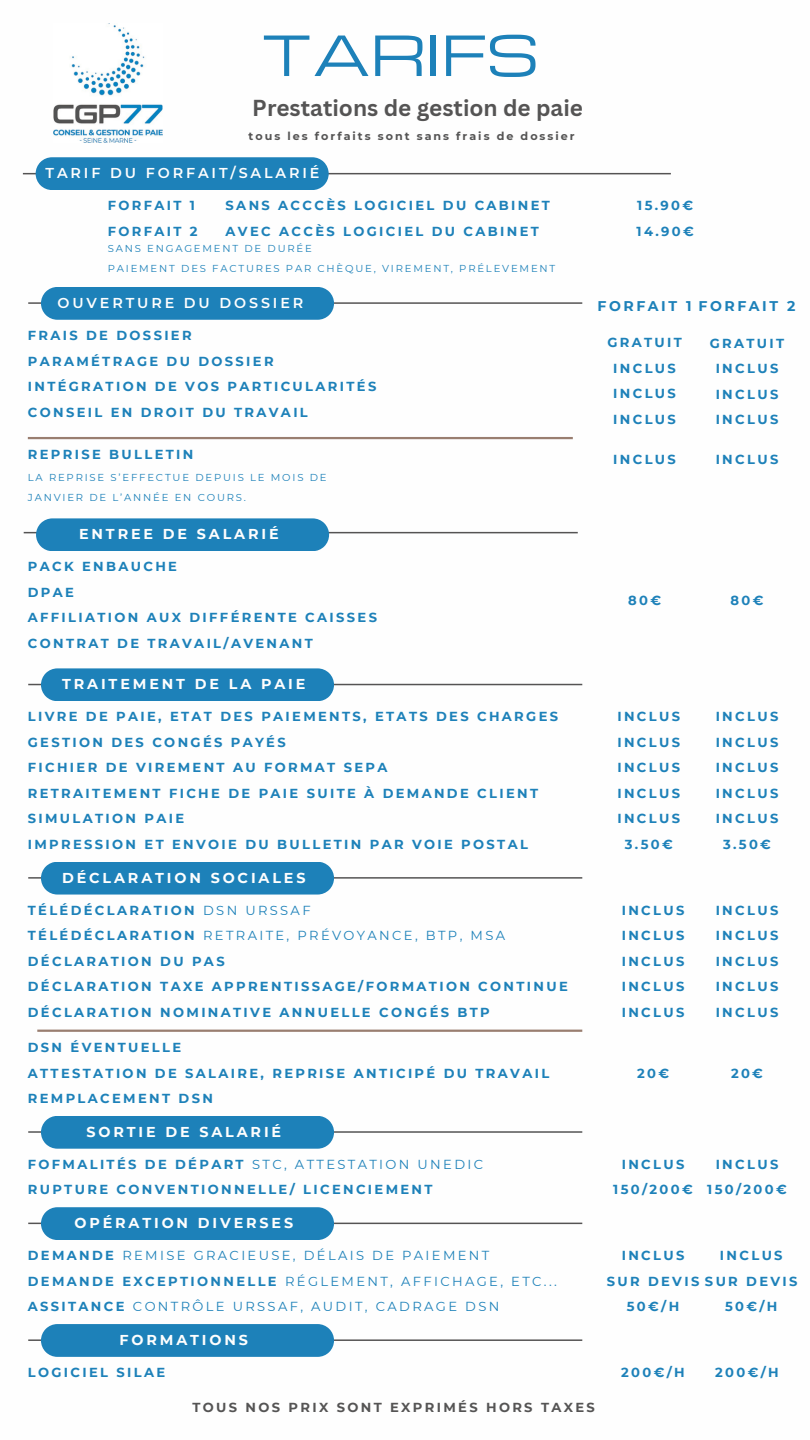
<style>
.page{position:relative;width:810px;height:1440px;background:#fff}
.page>*{position:absolute;margin:0;border:0;box-sizing:border-box;transform-origin:0 0}
.t1{font:54px "Michroma";color:#1d81b9}
.t2{font:700 22.5px "Canva Sans";color:#555454}
.t3{font:700 14.3px "Montserrat";letter-spacing:.2em;color:#fefefe}
.t4{font:600 14.3px "Montserrat";letter-spacing:.2em;color:#fefefe}
.t5{font:700 14.1px "Montserrat";letter-spacing:.18em;color:#1d81b9}
.t6{font:700 13.1px/25.5px "Montserrat";letter-spacing:.18em;color:#1d81b9}
.t7{font:13.1px/25.5px "Montserrat";letter-spacing:.18em;color:#1d81b9}
.t8{font:700 13.1px "Montserrat";letter-spacing:.18em;color:#555454}
.t9{font:700 11.1px "Montserrat";letter-spacing:.18em;color:#555454}
.t10{font:10.1px/19.5px "Montserrat";letter-spacing:.18em;color:#1d81b9}
.s1{font-weight:400}
.s2{font-weight:700}
</style>
<div class="page">
<hr style="left:23px;top:173px;width:648px;height:1px;background:#555454">
<div style="left:36px;top:157px;width:293px;height:33px;background:#1d81b9"></div>
<hr style="left:28px;top:302px;width:554px;height:2px;background:#555454">
<div style="left:41px;top:287px;width:293px;height:33px;background:#1d81b9"></div>
<hr style="left:28px;top:437px;width:545px;height:2px;background:#997e70">
<hr style="left:24px;top:532px;width:554px;height:1px;background:#555454">
<div style="left:36px;top:518px;width:293px;height:33px;background:#1d81b9"></div>
<hr style="left:28px;top:684px;width:554px;height:1px;background:#555454">
<div style="left:41px;top:668px;width:293px;height:33px;background:#1d81b9"></div>
<hr style="left:28px;top:877px;width:554px;height:2px;background:#555454">
<div style="left:41px;top:862px;width:293px;height:33px;background:#1d81b9"></div>
<hr style="left:37px;top:1030px;width:545px;height:2px;background:#997e70">
<hr style="left:28px;top:1131px;width:554px;height:2px;background:#555454">
<div style="left:41px;top:1116px;width:293px;height:33px;background:#1d81b9"></div>
<hr style="left:28px;top:1223px;width:554px;height:1px;background:#555454">
<div style="left:41px;top:1207px;width:293px;height:33px;background:#1d81b9"></div>
<hr style="left:28px;top:1339px;width:554px;height:2px;background:#555454">
<svg style="left:41px;top:1324px;width:293px;height:33px;background:#2384bb"></svg>
<img style="left:53px;top:23px;width:110px;height:120px">
<h3 class="t1" style="left:261px;top:14px;width:280px">TARIFS</h3>
<h5 class="t2" style="left:252px;top:92px;width:332px">Prestations de gestion de paie</h5>
<h3 class="t9" style="left:249px;top:129px;width:328px">tous les forfaits sont sans frais de dossier</h3>
<h1 class="t4" style="left:46px;top:164px;width:275px">TARIF DU FORFAIT/SALARIÉ</h1>
<p class="t6" style="left:108px;top:193px;width:91px">FORFAIT 1<br>FORFAIT 2</p>
<h3 class="t6" style="left:226px;top:193px;width:326px">SANS ACCCÈS LOGICIEL DU CABINET<br>AVEC ACCÈS LOGICIEL DU CABINET</h3>
<p class="t6" style="left:637px;top:193px;width:59px">15.90€<br>14.90€</p>
<h3 class="t10" style="left:108px;top:239px;width:449px">SANS ENGAGEMENT DE DURÉE<br>PAIEMENT DES FACTURES PAR CHÈQUE, VIREMENT, PRÉLEVEMENT</h3>
<h2 class="t4" style="left:58px;top:294px;width:247px">OUVERTURE DU DOSSIER</h2>
<h5 class="t6" style="left:28px;top:323px;width:350px">FRAIS DE DOSSIER<br>PARAMÉTRAGE DU DOSSIER<br>INTÉGRATION DE VOS PARTICULARITÉS<br>CONSEIL EN DROIT DU TRAVAIL</h5>
<h3 class="t6" style="left:28px;top:442px;width:167px">REPRISE BULLETIN</h3>
<h3 class="t10" style="left:28px;top:468px;width:300px">LA REPRISE S’EFFECTUE DEPUIS LE MOIS DE<br>JANVIER DE L’ANNÉE EN COURS.</h3>
<p class="t3" style="left:79px;top:525px;width:201px">ENTREE DE SALARIÉ</p>
<h3 class="t6" style="left:28px;top:554px;width:351px">PACK ENBAUCHE<br>DPAE<br>AFFILIATION AUX DIFFÉRENTE CAISSES<br>CONTRAT DE TRAVAIL/AVENANT</h3>
<p class="t3" style="left:62px;top:675px;width:245px">TRAITEMENT DE LA PAIE</p>
<h3 class="t5" style="left:598px;top:298px;width:96px">FORFAIT 1</h3>
<h3 class="t5" style="left:699px;top:298px;width:98px">FORFAIT 2</h3>
<h3 class="t6" style="left:607px;top:330px;width:76px;text-align:center">GRATUIT<br>INCLUS<br>INCLUS<br>INCLUS</h3>
<p class="t6" style="left:710px;top:330px;width:76px;text-align:center">GRATUIT<br>INCLUS<br>INCLUS<br>INCLUS</p>
<h3 class="t6" style="left:613px;top:447px;width:64px">INCLUS</h3>
<h3 class="t6" style="left:716px;top:447px;width:64px">INCLUS</h3>
<h3 class="t6" style="left:628px;top:587px;width:34px">80€</h3>
<h3 class="t6" style="left:731px;top:587px;width:34px">80€</h3>
<p class="t6" style="left:28px;top:704px;width:532px">LIVRE DE PAIE, ETAT DES PAIEMENTS, ETATS DES CHARGES GESTION DES CONGÉS PAYÉS<br>FICHIER DE VIREMENT AU FORMAT SEPA<br>RETRAITEMENT FICHE DE PAIE SUITE À DEMANDE CLIENT SIMULATION PAIE<br>IMPRESSION ET ENVOIE DU BULLETIN PAR VOIE POSTAL</p>
<h3 class="t6" style="left:617px;top:704px;width:64px;text-align:center">INCLUS<br>INCLUS<br>INCLUS<br>INCLUS<br>INCLUS<br>3.50€</h3>
<h3 class="t6" style="left:716px;top:704px;width:64px;text-align:center">INCLUS<br>INCLUS<br>INCLUS<br>INCLUS<br>INCLUS<br>3.50€</h3>
<h3 class="t3" style="left:62px;top:869px;width:245px">DÉCLARATION SOCIALES</h3>
<h3 class="t6" style="left:28px;top:897px;width:542px">TÉLÉDÉCLARATION <span class="s1">DSN URSSAF<br></span>TÉLÉDÉCLARATION <span class="s1">RETRAITE, PRÉVOYANCE, BTP, MSA </span>DÉCLARATION DU PAS<br>DÉCLARATION TAXE APPRENTISSAGE/FORMATION CONTINUE DÉCLARATION NOMINATIVE ANNUELLE CONGÉS BTP</h3>
<p class="t6" style="left:622px;top:897px;width:64px;text-align:justify">INCLUS INCLUS INCLUS INCLUS INCLUS</p>
<h4 class="t6" style="left:28px;top:1035px;width:523px">DSN ÉVENTUELLE<br>ATTESTATION DE SALAIRE, REPRISE ANTICIPÉ DU TRAVAIL<br>REMPLACEMENT DSN</h4>
<p class="t6" style="left:716px;top:897px;width:64px;text-align:justify">INCLUS INCLUS INCLUS INCLUS INCLUS</p>
<h3 class="t6" style="left:637px;top:1060px;width:33px">20€</h3>
<h3 class="t6" style="left:731px;top:1060px;width:33px">20€</h3>
<p class="t3" style="left:86px;top:1123px;width:196px">SORTIE DE SALARIÉ</p>
<p class="t6" style="left:28px;top:1152px;width:457px">FOFMALITÉS DE DÉPART <span class="s1">STC, ATTESTATION UNEDIC<br></span>RUPTURE CONVENTIONNELLE/ LICENCIEMENT</p>
<h4 class="t6" style="left:613px;top:1152px;width:81px;text-align:center">INCLUS<br>150/200€</h4>
<h3 class="t6" style="left:707px;top:1152px;width:81px;text-align:center">INCLUS<br>150/200€</h3>
<h3 class="t3" style="left:74px;top:1215px;width:220px">OPÉRATION DIVERSES</h3>
<p class="t7" style="left:28px;top:1243px;width:531px"><span class="s2">DEMANDE</span> REMISE GRACIEUSE, DÉLAIS DE PAIEMENT<br><span class="s2">DEMANDE EXCEPTIONNELLE</span> RÉGLEMENT, AFFICHAGE, ETC...<br><span class="s2">ASSITANCE</span> CONTRÔLE URSSAF, AUDIT, CADRAGE DSN</p>
<h4 class="t6" style="left:622px;top:1243px;width:64px">INCLUS</h4>
<h3 class="t6" style="left:720px;top:1243px;width:64px">INCLUS</h3>
<h3 class="t6" style="left:725px;top:1294px;width:54px">50€/H</h3>
<h4 class="t6" style="left:607px;top:1268px;width:192px">SUR DEVIS SUR DEVIS</h4>
<h4 class="t6" style="left:627px;top:1294px;width:54px">50€/H</h4>
<h3 class="t3" style="left:120px;top:1331px;width:130px">FORMATIONS</h3>
<p class="t6" style="left:28px;top:1360px;width:139px">LOGICIEL SILAE</p>
<h3 class="t6" style="left:621px;top:1360px;width:65px">200€/H</h3>
<h3 class="t6" style="left:715px;top:1360px;width:65px">200€/H</h3>
<h3 class="t8" style="left:192px;top:1400px;width:404px">TOUS NOS PRIX SONT EXPRIMÉS HORS TAXES</h3>
</div>
